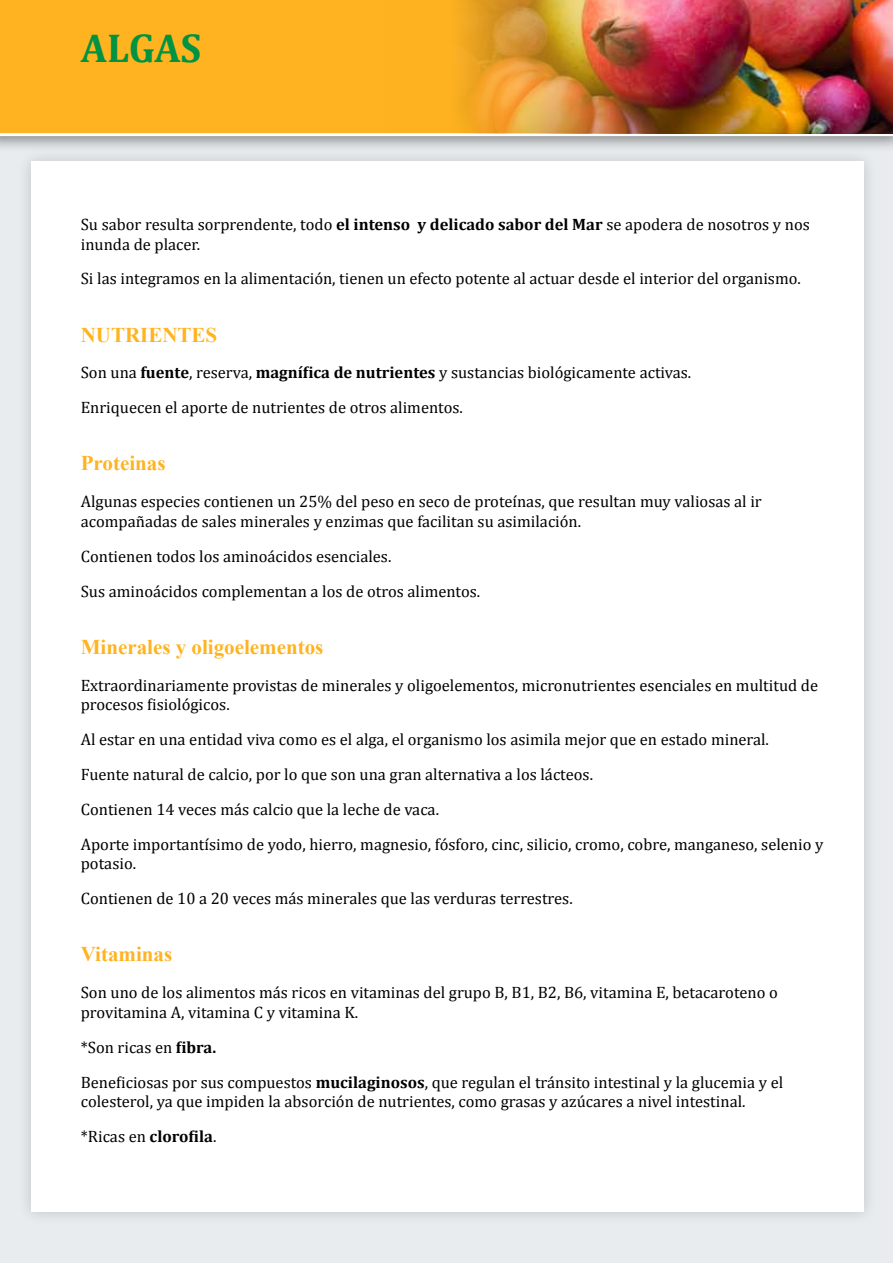
<style>
.page{position:relative;width:893px;height:1263px;background:#fff}
.page>*{position:absolute;margin:0;border:0;box-sizing:border-box;transform-origin:0 0}
.t1{font:700 40.5px "Cambria";letter-spacing:-.01em;color:#009341}
.t2{font:700 21px "Times New Roman";color:#ffb320}
.t3{font:16.5px/34.8px "Cambria";color:#000}
.s1{font-weight:700}
</style>
<div class="page">
<div style="left:0;top:96px;width:893px;height:1167px;background:#e8ecee"></div>
<div style="left:17px;top:147px;width:860px;height:1079px;background:#e0e4e6"></div>
<div style="left:31px;top:162px;width:832px;height:1050px;background:#fff"></div>
<div style="left:0;top:0;width:893px;height:153px;background:#000;opacity:.5"></div>
<div style="left:0;top:0;width:893px;height:136px;background:#ffb320"></div>
<img style="left:386px;top:0;width:507px;height:133px">
<h1 class="t1" style="left:81px;top:23px;width:122px">ALGAS</h1>
<p class="t3" style="left:81px;top:214px;width:731px;line-height:19.8px">Su sabor resulta sorprendente, todo <span class="s1">el intenso y delicado sabor del Mar</span> se apodera de nosotros y nos inunda de placer.</p>
<p class="t3" style="left:81px;top:261px;width:722px">Si las integramos en la alimentación, tienen un efecto potente al actuar desde el interior del organismo.</p>
<p class="t2" style="left:81px;top:320px;width:15px">NUTRI</p>
<p class="t2" style="left:148px;top:320px;width:70px">ENTES</p>
<p class="t3" style="left:81px;top:355px;width:612px">Son una <span class="s1">fuente</span>, reserva, <span class="s1">magnífica de nutrientes</span> y sustancias biológicamente activas.<br>Enriquecen el aporte de nutrientes de otros alimentos.</p>
<p class="t2" style="left:81px;top:449px;width:86px">Proteinas</p>
<p class="t3" style="left:81px;top:492px;width:682px;line-height:19.8px">Algunas especies contienen un 25% del peso en seco de proteínas, que resultan muy valiosas al ir acompañadas de sales minerales y enzimas que facilitan su asimilación.</p>
<p class="t3" style="left:81px;top:539px;width:401px">Contienen todos los aminoácidos esenciales.<br>Sus aminoácidos complementan a los de otros alimentos.</p>
<p class="t2" style="left:81px;top:632px;width:244px">Minerales y oligoelementos</p>
<p class="t3" style="left:81px;top:675px;width:739px;line-height:19.8px">Extraordinariamente provistas de minerales y oligoelementos, micronutrientes esenciales en multitud de procesos fisiológicos.</p>
<p class="t3" style="left:81px;top:722px;width:744px">Al estar en una entidad viva como es el alga, el organismo los asimila mejor que en estado mineral.<br>Fuente natural de calcio, por lo que son una gran alternativa a los lácteos.<br>Contienen 14 veces más calcio que la leche de vaca.<br>Aporte importantísimo de yodo, hierro, magnesio, fósforo, cinc, silicio, cromo, cobre, manganeso, selenio y</p>
<p class="t3" style="left:81px;top:846px;width:493px">potasio.<br>Contienen de 10 a 20 veces más minerales que las verduras terrestres.</p>
<p class="t2" style="left:81px;top:940px;width:93px">Vitaminas</p>
<p class="t3" style="left:81px;top:983px;width:699px;line-height:19.8px">Son uno de los alimentos más ricos en vitaminas del grupo B, B1, B2, B6, vitamina E, betacaroteno o provitamina A, vitamina C y vitamina K.</p>
<p class="t3" style="left:81px;top:1030px;width:704px">*Son ricas en <span class="s1">fibra.<br></span>Beneficiosas por sus compuestos <span class="s1">mucilaginosos</span>, que regulan el tránsito intestinal y la glucemia y el</p>
<p class="t3" style="left:81px;top:1084px;width:666px">colesterol, ya que impiden la absorción de nutrientes, como grasas y azúcares a nivel intestinal. *Ricas en <span class="s1">clorofila</span>.</p>
</div>
